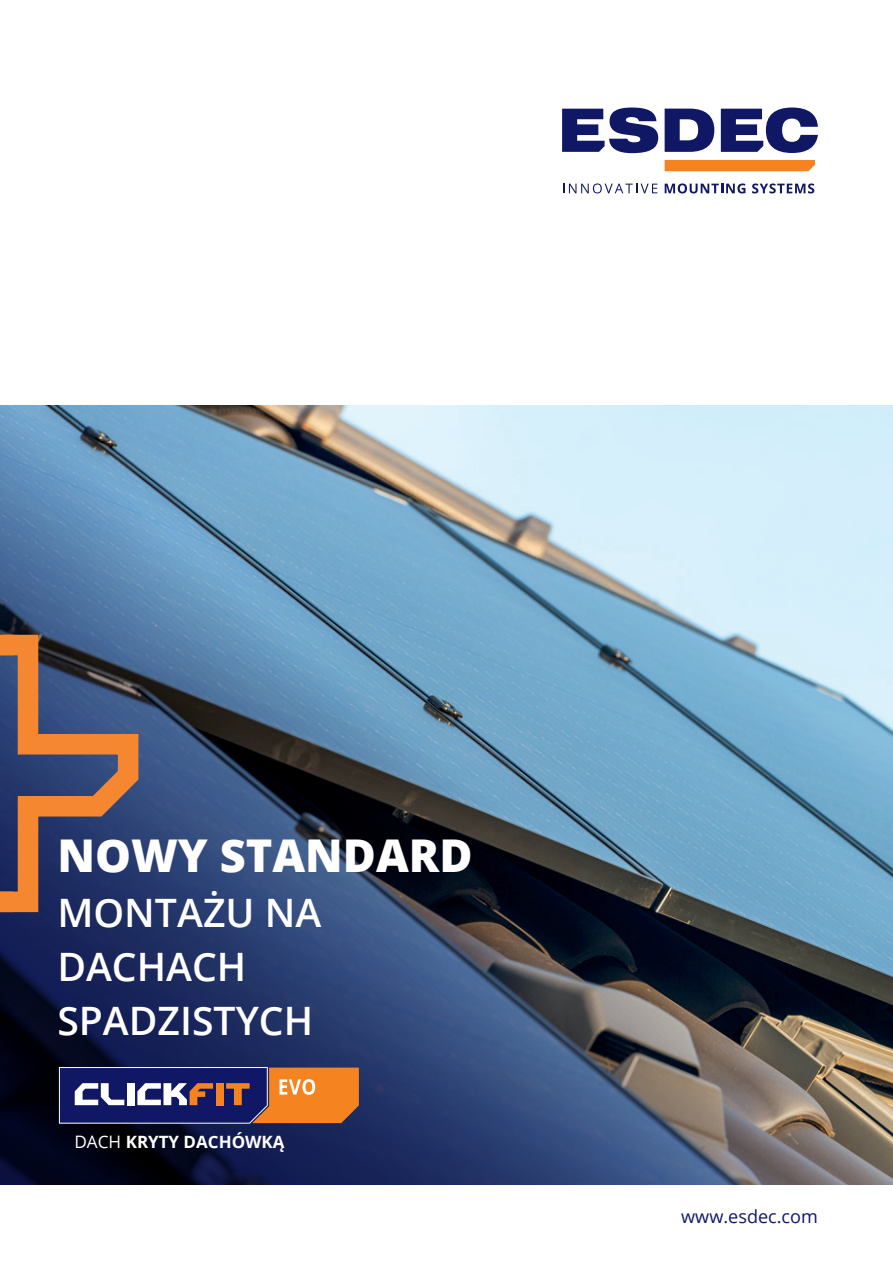
<style>
.page{position:relative;width:893px;height:1263px;background:#fff}
.page>*{position:absolute;margin:0;border:0;box-sizing:border-box;transform-origin:0 0}
.t1{font:800 45.15px "Open Sans";color:#fff}
.t2{font:600 39.15px/54.2px "Open Sans";color:#fff}
.t3{font:18px "Open Sans";color:#101865}
.t4{font:700 16.95px "Open Sans";color:#fff}
.s1{font-weight:400;font-size:17.1px}
</style>
<div class="page">
<img style="left:0;top:405px;width:893px;height:779px">
<svg style="left:665px;top:109px;width:49px;height:43px"></svg>
<svg style="left:721px;top:108px;width:97px;height:45px"></svg>
<svg style="left:562px;top:108px;width:96px;height:45px"></svg>
<div style="left:665px;top:160px;width:150px;height:11px;background:#f58420"></div>
<svg style="left:563px;top:183px;width:94px;height:10px"></svg>
<svg style="left:665px;top:183px;width:80px;height:10px"></svg>
<svg style="left:752px;top:183px;width:62px;height:10px"></svg>
<svg style="left:0;top:635px;width:138px;height:277px;background:#61525d"></svg>
<svg style="left:59px;top:1067px;width:300px;height:56px;background:#795963"></svg>
<p class="t1" style="left:57px;top:822px;width:417px">NOWY STANDARD</p>
<p class="t2" style="left:57px;top:884px;width:265px">MONTAŻU NA<br>DACHACH<br>SPADZISTYCH</p>
<p class="t4" style="left:74px;top:1129px;width:212px"><span class="s1">DACH</span> KRYTY DACHÓWKĄ</p>
<p class="t3" style="left:681px;top:1204px;width:138px">www.esdec.com</p>
</div>
